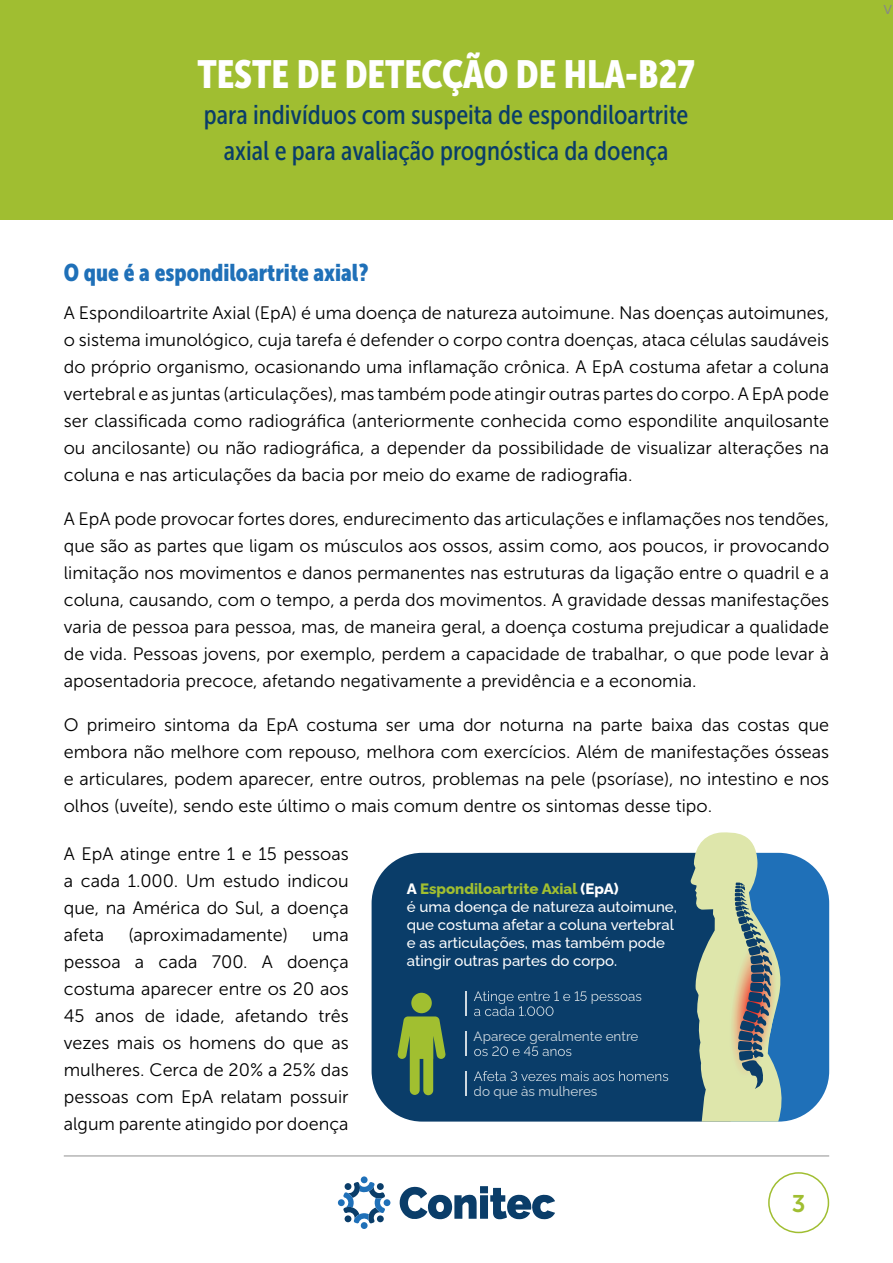
<style>
.page{position:relative;width:893px;height:1263px;background:#fff}
.page>*{position:absolute;margin:0;border:0;box-sizing:border-box;transform-origin:0 0}
.t1{font:39px "Museo Sans Condensed 900";color:#fff}
.t2{font:27px/36px "Museo Sans Condensed 500";color:#0a3d69;text-align:center}
.t3{font:24px "Museo Sans Condensed 900";color:#1f70b8}
.t4{font:24px "Museo Sans 700";color:#a0be31}
.t5{font:18px/27px "Museo Sans 300";color:#000;text-align:justify}
.t6{font:18px "Museo Sans 300";color:#878787}
.t7{font:500 15px/18px "Raleway";color:#fff}
.t8{font:13.5px "Raleway";color:#cfd9e0}
.s1{font-weight:800}
.s2{font-weight:800;color:#a1bf30}
</style>
<div class="page">
<hr style="left:64px;top:1155px;width:765px;height:2px;background:#b5b5b5">
<svg style="left:400px;top:1186px;width:155px;height:33px"></svg>
<div style="left:361px;top:1176px;width:7px;height:7px;background:#1f70b8;border-radius:50%"></div>
<div style="left:384px;top:1199px;width:6px;height:7px;background:#1f70b8;border-radius:50%"></div>
<div style="left:338px;top:1199px;width:7px;height:7px;background:#1f70b8;border-radius:50%"></div>
<div style="left:361px;top:1222px;width:7px;height:7px;background:#1f70b8;border-radius:50%"></div>
<svg style="left:343px;top:1182px;width:42px;height:41px"></svg>
<div style="left:768px;top:1172px;width:61px;height:61px;border:2px solid #a0be31;border-radius:50%"></div>
<div style="left:0;top:0;width:892px;height:220px;background:#a0be31"></div>
<div style="left:372px;top:853px;width:318px;height:268px;background:#0a3d69"></div>
<div style="left:411px;top:993px;width:21px;height:20px;background:#a1bf30;border-radius:50%"></div>
<svg style="left:397px;top:1016px;width:49px;height:79px;background:#658c46"></svg>
<svg style="left:474px;top:991px;width:167px;height:25px;background:#225077"></svg>
<div style="left:474px;top:1031px;width:164px;height:13px;background:#0a3d69"></div>
<svg style="left:474px;top:1046px;width:97px;height:10px"></svg>
<svg style="left:474px;top:1071px;width:194px;height:10px;background:#325c81"></svg>
<div style="left:474px;top:1086px;width:123px;height:13px;background:#0a3d69"></div>
<hr style="left:464px;top:991px;width:2px;height:25px;background:#cfd9e0">
<hr style="left:464px;top:1071px;width:2px;height:25px;background:#cfd9e0">
<hr style="left:464px;top:1031px;width:2px;height:25px;background:#cfd9e0">
<svg style="left:690px;top:832px;width:139px;height:289px;background:#7ba1aa"></svg>
<h1 class="t1" style="left:197px;top:52px;width:499px">TESTE DE DETECÇÃO DE HLA-B27</h1>
<h2 class="t2" style="left:204px;top:97px;width:486px">para indivíduos com suspeita de espondiloartrite axial e para avaliação prognóstica da doença</h2>
<h3 class="t3" style="left:64px;top:259px;width:306px">O que é a espondiloartrite axial?</h3>
<p class="t5" style="left:64px;top:299px;width:767px">A Espondiloartrite Axial (EpA) é uma doença de natureza autoimune. Nas doenças autoimunes, o sistema imunológico, cuja tarefa é defender o corpo contra doenças, ataca células saudáveis do próprio organismo, ocasionando uma inflamação crônica. A EpA costuma afetar a coluna vertebral e as juntas (articulações), mas também pode atingir outras partes do corpo. A EpA pode ser classificada como radiográfica (anteriormente conhecida como espondilite anquilosante ou ancilosante) ou não radiográfica, a depender da possibilidade de visualizar alterações na coluna e nas articulações da bacia por meio do exame de radiografia.</p>
<p class="t5" style="left:64px;top:505px;width:767px">A EpA pode provocar fortes dores, endurecimento das articulações e inflamações nos tendões, que são as partes que ligam os músculos aos ossos, assim como, aos poucos, ir provocando limitação nos movimentos e danos permanentes nas estruturas da ligação entre o quadril e a coluna, causando, com o tempo, a perda dos movimentos. A gravidade dessas manifestações varia de pessoa para pessoa, mas, de maneira geral, a doença costuma prejudicar a qualidade de vida. Pessoas jovens, por exemplo, perdem a capacidade de trabalhar, o que pode levar à aposentadoria precoce, afetando negativamente a previdência e a economia.</p>
<p class="t5" style="left:64px;top:712px;width:767px">O primeiro sintoma da EpA costuma ser uma dor noturna na parte baixa das costas que embora não melhore com repouso, melhora com exercícios. Além de manifestações ósseas e articulares, podem aparecer, entre outros, problemas na pele (psoríase), no intestino e nos olhos (uveíte), sendo este último o mais comum dentre os sintomas desse tipo.</p>
<p class="t5" style="left:64px;top:841px;width:286px">A EpA atinge entre 1 e 15 pessoas a cada 1.000. Um estudo indicou que, na América do Sul, a doença afeta</p>
<p class="t5" style="left:128px;top:922px;width:161px">(aproximadamente)</p>
<p class="t5" style="left:64px;top:922px;width:286px;text-indent:248px">uma pessoa a cada 700. A doença costuma aparecer entre os 20 aos 45 anos de idade, afetando três vezes mais os homens do que as mulheres. Cerca de 20% a 25% das pessoas com EpA relatam possuir algum parente atingido por doença</p>
<p class="t7" style="left:407px;top:878px;width:272px"><span class="s1">A</span> <span class="s2">Espondiloartrite Axial</span> <span class="s1">(EpA)<br></span>é uma doença de natureza autoimune, que costuma afetar a coluna vertebral e as articulações, mas também pode atingir outras partes do corpo.</p>
<p class="t8" style="left:474px;top:1025px;width:166px">Aparece geralmente entre</p>
<p class="t8" style="left:474px;top:1080px;width:125px">do que às mulheres</p>
<h3 class="t4" style="left:792px;top:1190px;width:15px">3</h3>
<p class="t6" style="left:883px;top:-2px;width:10px">v</p>
</div>
